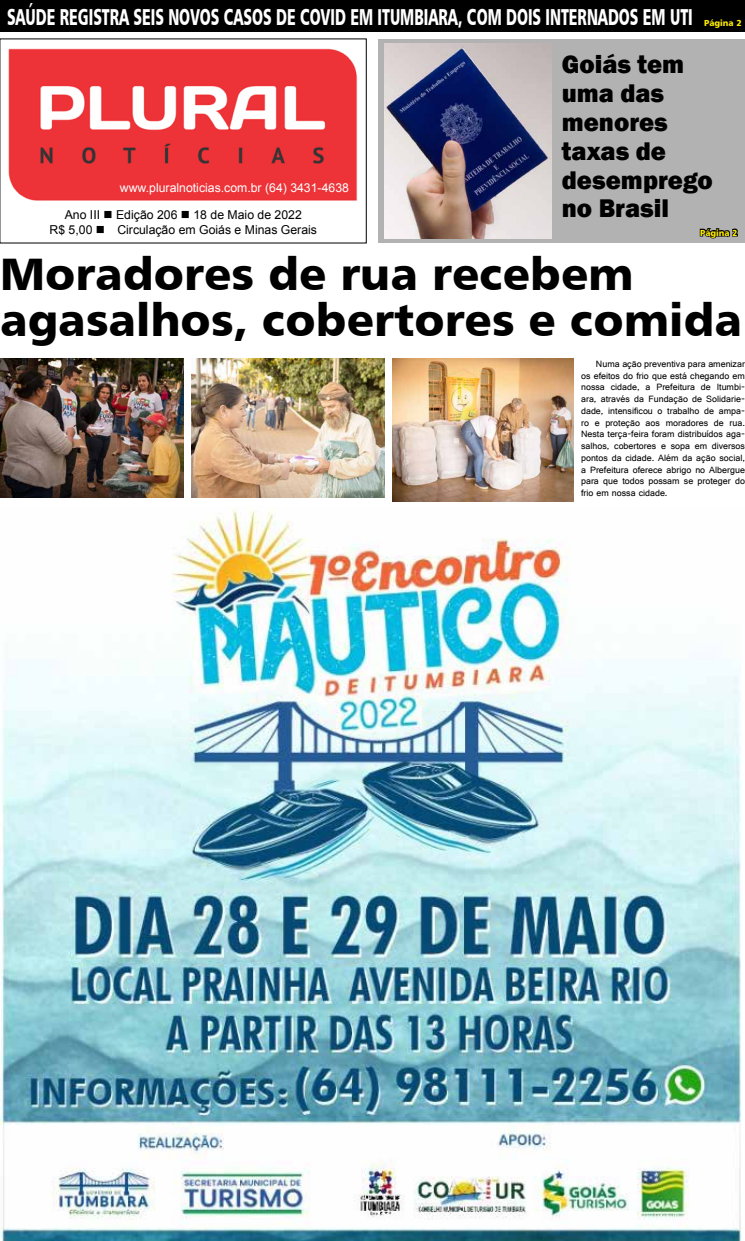
<style>
.page{position:relative;width:745px;height:1241px;background:#fff}
.page>*{position:absolute;margin:0;border:0;box-sizing:border-box;transform-origin:0 0}
.t1{font:45.5px/46.4px "Humanist 777 BT Black B";color:#000}
.t2{font:800 26.25px/28.9px "Franklin Gothic";color:#000}
.t3{font:23.1px "Humanist 777 BT Black B";color:#fff;scale:.62 1}
.t4{font:12.25px/14.7px "Arial";color:#000;text-align:center}
.t5{font:12.25px "Arial";color:#fff}
.t6{font:9.62px/11.7px "Gautami";color:#000;text-align:justify}
.t7{font:8.75px "Humanist 777 BT Black B";color:#ffed00}
</style>
<div class="page">
<div style="left:378px;top:39px;width:366px;height:203px;background:#b3b2b2"></div>
<div style="left:0;top:0;width:744px;height:31px;background:#000"></div>
<img style="left:8px;top:64px;width:350px;height:136px">
<svg style="left:6px;top:31px;width:368px;height:33px"></svg>
<svg style="left:380px;top:31px;width:309px;height:33px"></svg>
<svg style="left:699px;top:228px;width:39px;height:11px"></svg>
<img style="left:384px;top:43px;width:167px;height:195px">
<img style="left:0;top:509px;width:741px;height:731px">
<img style="left:0;top:358px;width:183px;height:139px">
<img style="left:191px;top:358px;width:193px;height:139px">
<img style="left:392px;top:358px;width:181px;height:143px">
<h3 class="t3" style="left:7px;top:2px;width:1106px">SAÚDE REGISTRA SEIS NOVOS CASOS DE COVID EM ITUMBIARA, COM DOIS INTERNADOS EM UTI</h3>
<p class="t7" style="left:703px;top:18px;width:39px">Página 2</p>
<h2 class="t2" style="left:561px;top:50px;width:152px">Goiás tem uma das menores taxas de desemprego no Brasil</h2>
<p class="t7" style="left:699px;top:227px;width:39px">Página 2</p>
<h1 class="t1" style="left:0;top:249px;width:743px">Moradores de rua recebem agasalhos, cobertores e comida</h1>
<p class="t6" style="left:580px;top:357px;width:165px;text-indent:15px">Numa ação preventiva para amenizar os efeitos do frio que está chegando em nossa cidade, a Prefeitura de Itumbi&shy;ara, através da Fundação de Solidarie&shy;dade, intensificou o trabalho de ampa&shy;ro e proteção aos moradores de rua.<br>Nesta terça-feira foram distribuídos aga&shy;salhos, cobertores e sopa em diversos pontos da cidade. Além da ação social, a Prefeitura oferece abrigo no Albergue para que todos possam se proteger do frio em nossa cidade.</p>
<p class="t5" style="left:120px;top:179px;width:230px">www.pluralnoticias.com.br (64) 3431-4638</p>
<p class="t4" style="left:50px;top:208px;width:269px">Ano III ■ Edição 206 ■ 18 de Maio de 2022<br>R$ 5,00 ■ Circulação em Goiás e Minas Gerais</p>
</div>
